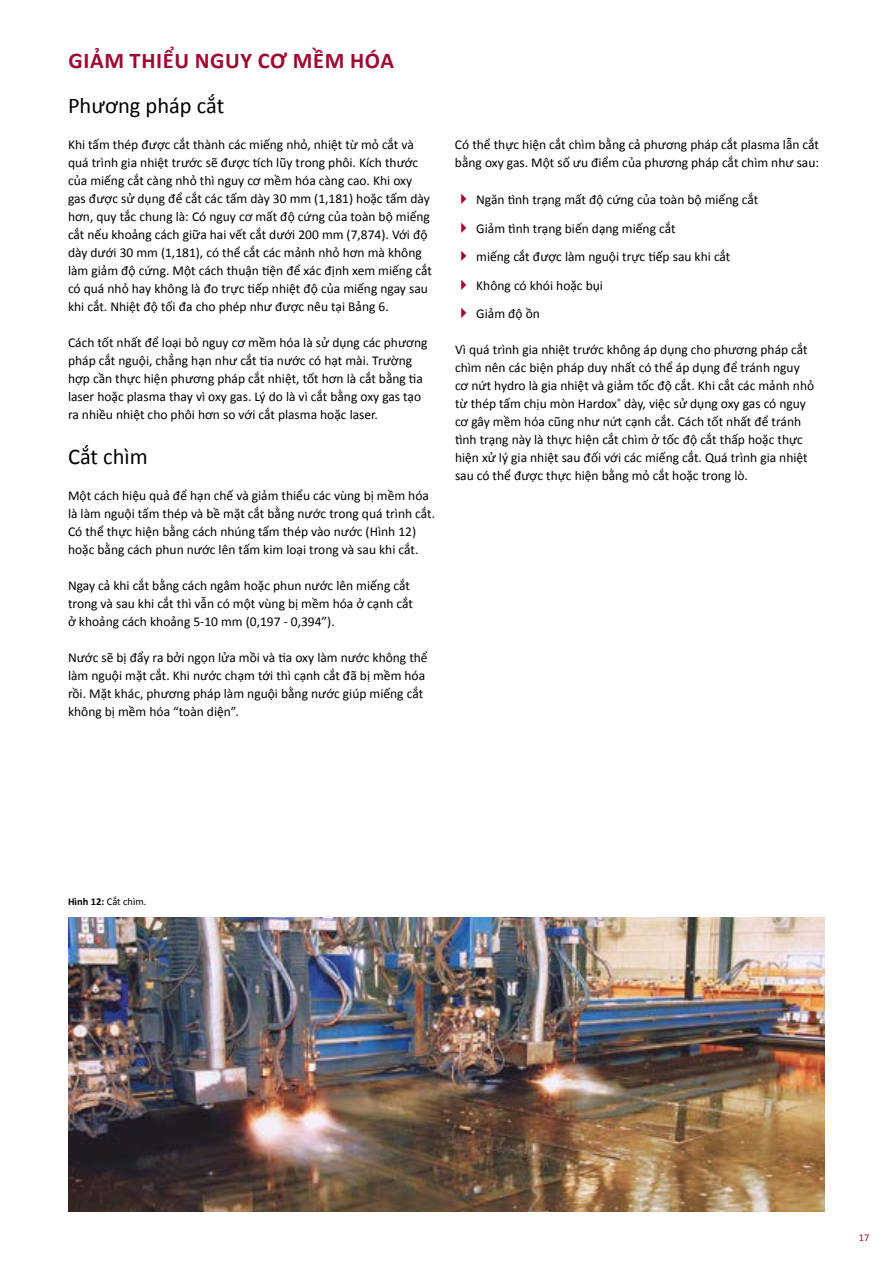
<style>
.page{position:relative;width:893px;height:1263px;background:#fff}
.page>*{position:absolute;margin:0;border:0;box-sizing:border-box;transform-origin:0 0}
.t1{font:700 22.5px "Calibri";letter-spacing:.03em;color:#9e0931}
.t2{font:22.5px "Calibri";color:#000}
.t3{font:13.5px/18px "Calibri";color:#000}
.t4{font:10.5px "Calibri";color:#000}
.t5{font:10.5px "Calibri";color:#9e0931}
.s1{color:#9e0931}
.s2{font-weight:700}
</style>
<div class="page">
<img style="left:68px;top:917px;width:757px;height:295px">
<h1 class="t1" style="left:68px;top:45px;width:327px">GIẢM THIỂU NGUY CƠ MỀM HÓA</h1>
<h1 class="t2" style="left:68px;top:91px;width:158px">Phương pháp cắt</h1>
<p class="t3" style="left:68px;top:135px;width:365px">Khi tấm thép được cắt thành các miếng nhỏ, nhiệt từ mỏ cắt và quá trình gia nhiệt trước sẽ được tích lũy trong phôi. Kích thước của miếng cắt càng nhỏ thì nguy cơ mềm hóa càng cao. Khi oxy gas được sử dụng để cắt các tấm dày 30 mm (1,181) hoặc tấm dày hơn, quy tắc chung là: Có nguy cơ mất độ cứng của toàn bộ miếng cắt nếu khoảng cách giữa hai vết cắt dưới 200 mm (7,874). Với độ dày dưới 30 mm (1,181), có thể cắt các mảnh nhỏ hơn mà không làm giảm độ cứng. Một cách thuận tiện để xác định xem miếng cắt có quá nhỏ hay không là đo trực tiếp nhiệt độ của miếng ngay sau khi cắt. Nhiệt độ tối đa cho phép như được nêu tại Bảng 6.</p>
<p class="t3" style="left:68px;top:333px;width:361px">Cách tốt nhất để loại bỏ nguy cơ mềm hóa là sử dụng các phương pháp cắt nguội, chẳng hạn như cắt tia nước có hạt mài. Trường hợp cần thực hiện phương pháp cắt nhiệt, tốt hơn là cắt bằng tia laser hoặc plasma thay vì oxy gas. Lý do là vì cắt bằng oxy gas tạo ra nhiều nhiệt cho phôi hơn so với cắt plasma hoặc laser.</p>
<h1 class="t2" style="left:68px;top:442px;width:81px">Cắt chìm</h1>
<p class="t3" style="left:68px;top:486px;width:369px">Một cách hiệu quả để hạn chế và giảm thiểu các vùng bị mềm hóa là làm nguội tấm thép và bề mặt cắt bằng nước trong quá trình cắt.<br>Có thể thực hiện bằng cách nhúng tấm thép vào nước (Hình 12) hoặc bằng cách phun nước lên tấm kim loại trong và sau khi cắt.</p>
<p class="t3" style="left:68px;top:576px;width:346px">Ngay cả khi cắt bằng cách ngâm hoặc phun nước lên miếng cắt trong và sau khi cắt thì vẫn có một vùng bị mềm hóa ở cạnh cắt ở khoảng cách khoảng 5-10 mm (0,197 - 0,394”).</p>
<p class="t3" style="left:68px;top:648px;width:361px">Nước sẽ bị đẩy ra bởi ngọn lửa mồi và tia oxy làm nước không thể làm nguội mặt cắt. Khi nước chạm tới thì cạnh cắt đã bị mềm hóa rồi. Mặt khác, phương pháp làm nguội bằng nước giúp miếng cắt không bị mềm hóa “toàn diện”.</p>
<p class="t3" style="left:455px;top:135px;width:366px">Có thể thực hiện cắt chìm bằng cả phương pháp cắt plasma lẫn cắt bằng oxy gas. Một số ưu điểm của phương pháp cắt chìm như sau:</p>
<p class="t3" style="left:455px;top:191px;width:305px"><span class="s1">✔</span> Ngăn tình trạng mất độ cứng của toàn bộ miếng cắt</p>
<p class="t3" style="left:455px;top:219px;width:222px"><span class="s1">✔</span> Giảm tình trạng biến dạng miếng cắt</p>
<p class="t3" style="left:455px;top:248px;width:277px"><span class="s1">✔</span> miếng cắt được làm nguội trực tiếp sau khi cắt</p>
<p class="t3" style="left:455px;top:276px;width:149px"><span class="s1">✔</span> Không có khói hoặc bụi</p>
<p class="t3" style="left:455px;top:305px;width:86px"><span class="s1">✔</span> Giảm độ ồn</p>
<p class="t3" style="left:455px;top:341px;width:361px">Vì quá trình gia nhiệt trước không áp dụng cho phương pháp cắt chìm nên các biện pháp duy nhất có thể áp dụng để tránh nguy cơ nứt hydro là gia nhiệt và giảm tốc độ cắt. Khi cắt các mảnh nhỏ từ thép tấm chịu mòn Hardox<sup>®</sup> dày, việc sử dụng oxy gas có nguy cơ gây mềm hóa cũng như nứt cạnh cắt. Cách tốt nhất để tránh tình trạng này là thực hiện cắt chìm ở tốc độ cắt thấp hoặc thực hiện xử lý gia nhiệt sau đối với các miếng cắt. Quá trình gia nhiệt sau có thể được thực hiện bằng mỏ cắt hoặc trong lò.</p>
<p class="t4" style="left:68px;top:895px;width:80px"><span class="s2">Hình 12:</span> Cắt chìm.</p>
<p class="t5" style="left:859px;top:1231px;width:12px">17</p>
</div>
